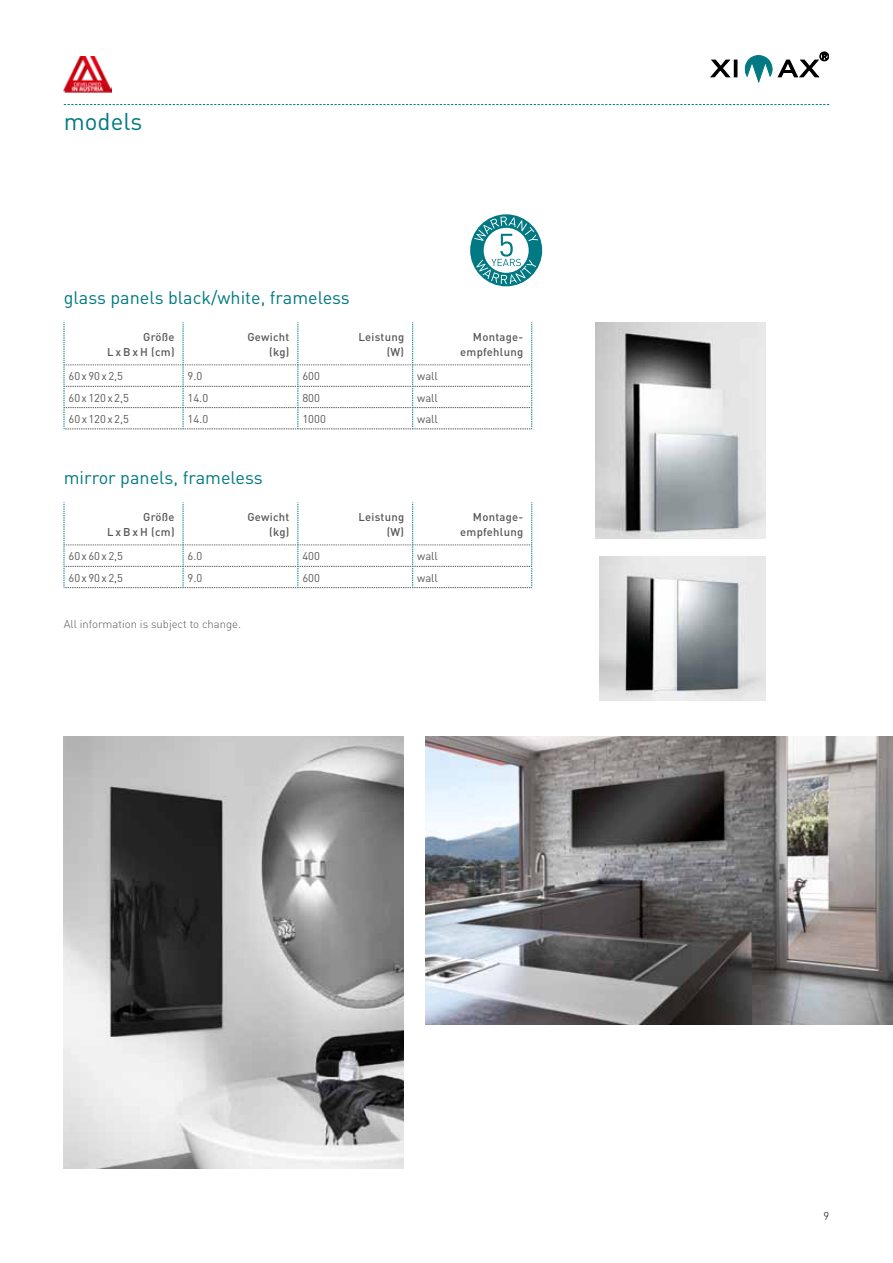
<style>
.page{position:relative;width:893px;height:1263px;background:#fff}
.page>*{position:absolute;margin:0;border:0;box-sizing:border-box;transform-origin:0 0}
.t1{font:24px "DIN";color:#007982}
.t2{font:18px "DIN";color:#007982}
.t3{font:500 11.25px/15px "DIN";letter-spacing:.025em;color:#575756;text-align:right}
.t4{font:11.25px "DIN";color:#575756}
.t5{font:11.25px "DIN";letter-spacing:.125em;color:#575756}
.t6{font:300 11.25px "DIN";color:#575756}
.t7{font:300 11.25px "DIN";color:#000}
</style>
<div class="page">
<img style="left:64px;top:56px;width:48px;height:37px">
<svg style="left:711px;top:52px;width:118px;height:30px"></svg>
<img style="left:64px;top:736px;width:340px;height:432px">
<div style="left:470px;top:214px;width:72px;height:72px;background:#007982;border-radius:50%"></div>
<svg style="left:474px;top:216px;width:64px;height:68px"></svg>
<svg style="left:64px;top:104px;width:765px;height:1px"></svg>
<img style="left:595px;top:322px;width:170px;height:216px">
<img style="left:600px;top:557px;width:165px;height:143px">
<img style="left:425px;top:736px;width:468px;height:288px">
<svg style="left:64px;top:322px;width:468px;height:108px"></svg>
<svg style="left:64px;top:502px;width:468px;height:86px"></svg>
<h1 class="t1" style="left:64px;top:106px;width:80px">models</h1>
<h2 class="t2" style="left:64px;top:287px;width:288px">glass panels black/white, frameless</h2>
<p class="t3" style="left:107px;top:329px;width:69px">Größe<br>L x B x H (cm)</p>
<p class="t3" style="left:247px;top:329px;width:43px">Gewicht (kg)</p>
<p class="t3" style="left:358px;top:329px;width:47px">Leistung (W)</p>
<p class="t3" style="left:460px;top:329px;width:65px">Montage&shy;empfehlung</p>
<p class="t5" style="left:68px;top:369px;width:56px">60x90x2,5</p>
<p class="t4" style="left:188px;top:369px;width:16px">9.0</p>
<p class="t4" style="left:302px;top:369px;width:19px">600</p>
<p class="t4" style="left:417px;top:369px;width:22px">wall</p>
<p class="t5" style="left:69px;top:390px;width:62px">60x120x2,5</p>
<p class="t4" style="left:188px;top:390px;width:22px">14.0</p>
<p class="t4" style="left:302px;top:390px;width:19px">800</p>
<p class="t4" style="left:417px;top:390px;width:22px">wall</p>
<p class="t5" style="left:69px;top:412px;width:62px">60x120x2,5</p>
<p class="t4" style="left:188px;top:412px;width:22px">14.0</p>
<p class="t4" style="left:302px;top:412px;width:25px">1000</p>
<p class="t4" style="left:417px;top:412px;width:22px">wall</p>
<h2 class="t2" style="left:64px;top:467px;width:200px">mirror panels, frameless</h2>
<p class="t3" style="left:107px;top:509px;width:69px">Größe<br>L x B x H (cm)</p>
<p class="t3" style="left:247px;top:509px;width:43px">Gewicht (kg)</p>
<p class="t3" style="left:358px;top:509px;width:47px">Leistung (W)</p>
<p class="t3" style="left:460px;top:509px;width:65px">Montage&shy;empfehlung</p>
<p class="t5" style="left:68px;top:549px;width:56px">60x60x2,5</p>
<p class="t4" style="left:188px;top:549px;width:16px">6.0</p>
<p class="t4" style="left:302px;top:549px;width:19px">400</p>
<p class="t4" style="left:417px;top:549px;width:22px">wall</p>
<p class="t5" style="left:69px;top:570px;width:56px">60x90x2,5</p>
<p class="t4" style="left:188px;top:570px;width:16px">9.0</p>
<p class="t4" style="left:302px;top:570px;width:19px">600</p>
<p class="t4" style="left:417px;top:570px;width:22px">wall</p>
<p class="t6" style="left:64px;top:617px;width:179px">All information is subject to change.</p>
<p class="t7" style="left:823px;top:1209px;width:7px">9</p>
</div>
